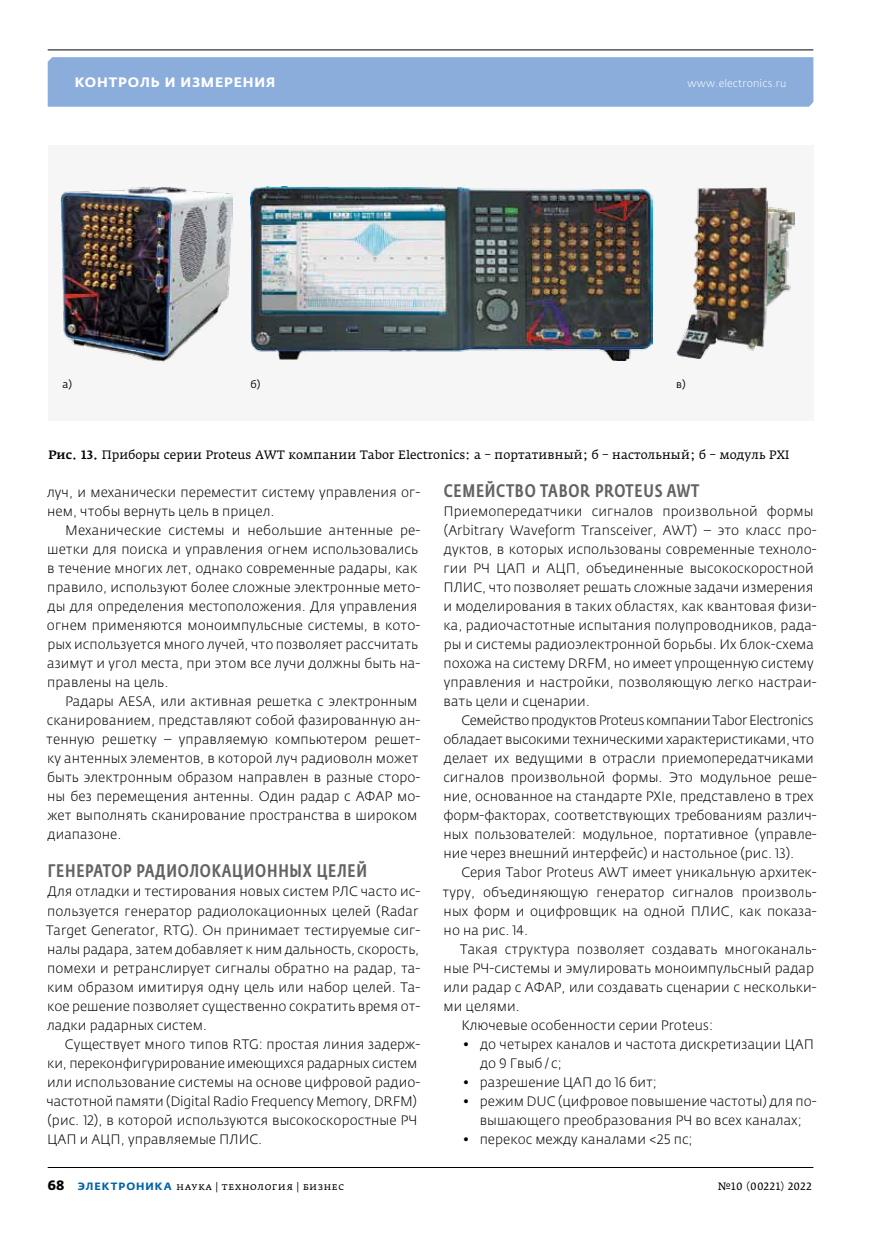
<style>
.page{position:relative;width:881px;height:1234px;background:#fff}
.page>*{position:absolute;margin:0;border:0;box-sizing:border-box;transform-origin:0 0}
.t1{font:500 18px "Fedra Sans Cond Pro";letter-spacing:.045em;color:#646363}
.t2{font:300 13.5px/19px "Fedra Sans Pro";letter-spacing:.005em;color:#000}
.t3{font:700 13.5px "Fedra Sans Alt Pro";letter-spacing:.06em;color:#fff}
.t4{font:12px "Fedra Serif A Pro";letter-spacing:.005em;color:#000}
.t5{font:10.5px "Fedra Serif A Pro";letter-spacing:.03em;color:#000}
.t6{font:300 10.5px "Fedra Sans Pro";letter-spacing:.015em;color:#fff}
.t7{font:10.5px "Fedra Sans Pro";color:#000}
.s1{font-weight:500}
.s2{font-family:"Fedra Sans Pro";font-weight:700;font-size:13.5px}
.s3{font-family:"Fedra Sans Alt Pro";font-weight:700;color:#0061a7}
</style>
<div class="page">
<div style="left:48px;top:57px;width:765px;height:50px;background:#8baddc"></div>
<hr style="left:48px;top:49px;width:765px;height:1px;background:#000">
<hr style="left:48px;top:1166px;width:765px;height:1px;background:#000">
<div style="left:48px;top:145px;width:765px;height:275px;background:#f6f6f6"></div>
<img style="left:60px;top:187px;width:172px;height:175px">
<img style="left:250px;top:186px;width:402px;height:174px">
<img style="left:676px;top:188px;width:118px;height:170px">
<p class="t3" style="left:75px;top:74px;width:202px">Контроль и измерения</p>
<p class="t6" style="left:687px;top:77px;width:100px">www.electronics.ru</p>
<p class="t7" style="left:62px;top:377px;width:11px">a)</p>
<p class="t7" style="left:250px;top:377px;width:12px">б)</p>
<p class="t7" style="left:676px;top:377px;width:11px">в)</p>
<p class="t4" style="left:48px;top:447px;width:742px"><span class="s1">Рис. 13.</span> Приборы серии Proteus AWT компании Tabor Electronics: а – портативный; б – настольный; б – модуль PXI</p>
<p class="t2" style="left:47px;top:482px;width:374px">луч, и механически переместит систему управления ог&shy;нем, чтобы вернуть цель в прицел.</p>
<p class="t2" style="left:47px;top:520px;width:375px;text-indent:18px">Механические системы и небольшие антенные ре&shy;шетки для поиска и управления огнем использовались в течение многих лет, однако современные радары, как правило, используют более сложные электронные мето&shy;ды для определения местоположения. Для управления огнем применяются моноимпульсные системы, в кото&shy;рых используется много лучей, что позволяет рассчитать азимут и угол места, при этом все лучи должны быть на&shy;правлены на цель.</p>
<p class="t2" style="left:46px;top:691px;width:375px;text-indent:19px">Радары AESA, или активная решетка с электронным сканированием, представляют собой фазированную ан&shy;тенную решетку – управляемую компьютером решет&shy;ку антенных элементов, в которой луч радиоволн может быть электронным образом направлен в разные сторо&shy;ны без перемещения антенны. Один радар с АФАР мо&shy;жет выполнять сканирование пространства в широком диапазоне.</p>
<h1 class="t1" style="left:48px;top:860px;width:321px">ГЕНЕРАТОР РАДИОЛОКАЦИОННЫХ ЦЕЛЕЙ</h1>
<p class="t2" style="left:46px;top:882px;width:375px">Для отладки и тестирования новых систем РЛС часто ис&shy;пользуется генератор радиолокационных целей (Radar Target Generator, RTG). Он принимает тестируемые сиг&shy;налы радара, затем добавляет к ним дальность, скорость, помехи и ретранслирует сигналы обратно на радар, та&shy;ким образом имитируя одну цель или набор целей. Та&shy;кое решение позволяет существенно сократить время от&shy;ладки радарных систем.</p>
<p class="t2" style="left:47px;top:1034px;width:375px;text-indent:18px">Существует много типов RTG: простая линия задерж&shy;ки, переконфигурирование имеющихся радарных систем или использование системы на основе цифровой радио&shy;частотной памяти (Digital Radio Frequency Memory, DRFM) (рис. 12), в которой используются высокоскоростные РЧ ЦАП и АЦП, управляемые ПЛИС.</p>
<h1 class="t1" style="left:443px;top:479px;width:257px">СЕМЕЙСТВО TABOR PROTEUS AWT</h1>
<p class="t2" style="left:443px;top:501px;width:374px">Приемопередатчики сигналов произвольной формы (Arbitrary Waveform Transceiver, AWT) – это класс про&shy;дуктов, в которых использованы современные техноло&shy;гии РЧ ЦАП и АЦП, объединенные высокоскоростной ПЛИС, что позволяет решать сложные задачи измерения и моделирования в таких областях, как квантовая физи&shy;ка, радиочастотные испытания полупроводников, рада&shy;ры и системы радиоэлектронной борьбы. Их блок-схема похожа на систему DRFM, но имеет упрощенную систему управления и настройки, позволяющую легко настраи&shy;вать цели и сценарии.</p>
<p class="t2" style="left:443px;top:710px;width:375px;text-indent:18px">Семейство продуктов Proteus компании Tabor Electronics обладает высокими техническими характеристиками, что делает их ведущими в отрасли приемопередатчиками сигналов произвольной формы. Это модульное реше&shy;ние, основанное на стандарте PXIe, представлено в трех форм-факторах, соответствующих требованиям различ&shy;ных пользователей: модульное, портативное (управле&shy;ние через внешний интерфейс) и настольное (рис. 13).</p>
<p class="t2" style="left:442px;top:863px;width:375px;text-align:justify;text-indent:19px">Серия Tabor Proteus AWT имеет уникальную архитек&shy;туру, объединяющую генератор сигналов произволь&shy;ных форм и оцифровщик на одной ПЛИС, как показа&shy;но на рис. 14.</p>
<p class="t2" style="left:460px;top:939px;width:358px">Такая структура позволяет создавать многоканаль-</p>
<p class="t2" style="left:443px;top:958px;width:372px">ные РЧ-системы и эмулировать моноимпульсный радар</p>
<p class="t2" style="left:443px;top:977px;width:374px">или радар с АФАР, или создавать сценарии с нескольки-</p>
<p class="t2" style="left:443px;top:996px;width:78px">ми целями.</p>
<p class="t2" style="left:461px;top:1015px;width:253px">Ключевые особенности серии Proteus:</p>
<p class="t2" style="left:480px;top:1034px;width:335px;text-indent:-17px">• до четырех каналов и частота дискретизации ЦАП до 9 Гвыб/ с;</p>
<p class="t2" style="left:462px;top:1072px;width:196px">• разрешение ЦАП до 16 бит;</p>
<p class="t2" style="left:462px;top:1091px;width:355px;text-align:center">• режим DUC (цифровое повышение частоты) для по&shy;вышающего преобразования РЧ во всех каналах;</p>
<p class="t2" style="left:462px;top:1129px;width:231px">• перекос между каналами &lt;25 пс;</p>
<p class="t5" style="left:48px;top:1179px;width:298px"><span class="s2">68</span> <span class="s3">ЭЛЕКТРОНИКА</span> наука | технология | бизнес</p>
<p class="t5" style="left:717px;top:1179px;width:95px">№10 (00221) 2022</p>
</div>
